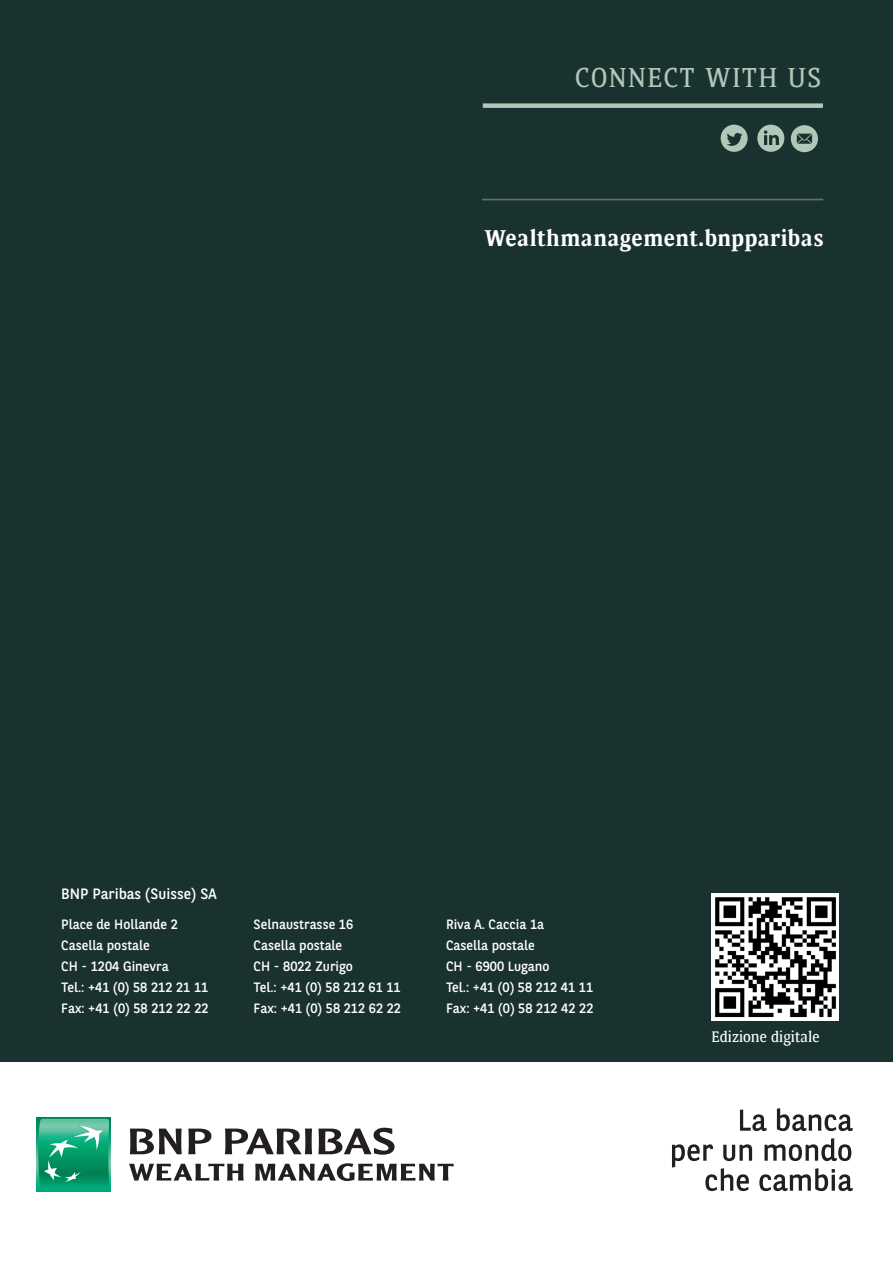
<style>
.page{position:relative;width:893px;height:1263px;background:#fff}
.page>*{position:absolute;margin:0;border:0;box-sizing:border-box;transform-origin:0 0}
.t1{font:27px "BNPP Serif";letter-spacing:.05em;color:#b1c7b7}
.t2{font:700 22.5px "BNPP Serif";letter-spacing:.015em;color:#fff}
.Paragraphe{font:15px "BNPP Sans";color:#fff}
.Sous-titres{font:15px "BNPP Serif";color:#fff}
.Paragraphe-2{font:13.5px "BNPP Sans";color:#fff}
</style>
<div class="page">
<div style="left:0;top:0;width:893px;height:1062px;background:#1a322f"></div>
<img style="left:711px;top:893px;width:128px;height:128px">
<div style="left:483px;top:103px;width:340px;height:5px;background:#b1c7b7"></div>
<div style="left:482px;top:199px;width:341px;height:1px;border:1px solid #5f706e"></div>
<div style="left:757px;top:125px;width:27px;height:27px;background:#b1c7b7;border-radius:50%"></div>
<svg style="left:764px;top:130px;width:15px;height:15px"></svg>
<div style="left:721px;top:125px;width:27px;height:27px;background:#b1c7b7;border-radius:50%"></div>
<svg style="left:727px;top:133px;width:15px;height:13px"></svg>
<div style="left:791px;top:125px;width:27px;height:27px;background:#b1c7b7;border-radius:50%"></div>
<svg style="left:797px;top:133px;width:16px;height:11px"></svg>
<svg style="left:37px;top:1117px;width:74px;height:74px"></svg>
<svg style="left:38px;top:1119px;width:71px;height:70px;background:#2cab82"></svg>
<svg style="left:129px;top:1164px;width:115px;height:16px"></svg>
<svg style="left:255px;top:1163px;width:199px;height:18px"></svg>
<svg style="left:130px;top:1128px;width:52px;height:26px"></svg>
<svg style="left:188px;top:1128px;width:23px;height:26px"></svg>
<svg style="left:225px;top:1128px;width:87px;height:26px"></svg>
<svg style="left:318px;top:1128px;width:77px;height:27px"></svg>
<svg style="left:740px;top:1110px;width:27px;height:21px"></svg>
<svg style="left:777px;top:1108px;width:76px;height:23px"></svg>
<svg style="left:764px;top:1138px;width:87px;height:23px"></svg>
<svg style="left:672px;top:1144px;width:80px;height:47px"></svg>
<svg style="left:759px;top:1168px;width:94px;height:23px"></svg>
<p class="t1" style="left:575px;top:57px;width:248px">CONNECT WITH US</p>
<p class="t2" style="left:484px;top:221px;width:341px">Wealthmanagement.bnpparibas</p>
<p class="Paragraphe" style="left:61px;top:884px;width:157px">BNP Paribas (Suisse) SA</p>
<p class="Paragraphe-2" style="left:61px;top:915px;width:118px">Place de Hollande 2</p>
<p class="Paragraphe-2" style="left:61px;top:936px;width:90px">Casella postale</p>
<p class="Paragraphe-2" style="left:61px;top:957px;width:109px">CH - 1204 Ginevra</p>
<p class="Paragraphe-2" style="left:61px;top:978px;width:149px">Tel.: +41 (0) 58 212 21 11</p>
<p class="Paragraphe-2" style="left:61px;top:999px;width:149px">Fax: +41 (0) 58 212 22 22</p>
<p class="Paragraphe-2" style="left:254px;top:915px;width:101px">Selnaustrasse 16</p>
<p class="Paragraphe-2" style="left:254px;top:936px;width:90px">Casella postale</p>
<p class="Paragraphe-2" style="left:254px;top:957px;width:101px">CH - 8022 Zurigo</p>
<p class="Paragraphe-2" style="left:254px;top:978px;width:149px">Tel.: +41 (0) 58 212 61 11</p>
<p class="Paragraphe-2" style="left:254px;top:999px;width:149px">Fax: +41 (0) 58 212 62 22</p>
<p class="Paragraphe-2" style="left:446px;top:915px;width:100px">Riva A. Caccia 1a</p>
<p class="Paragraphe-2" style="left:446px;top:936px;width:90px">Casella postale</p>
<p class="Paragraphe-2" style="left:446px;top:957px;width:105px">CH - 6900 Lugano</p>
<p class="Paragraphe-2" style="left:446px;top:978px;width:149px">Tel.: +41 (0) 58 212 41 11</p>
<p class="Paragraphe-2" style="left:446px;top:999px;width:149px">Fax: +41 (0) 58 212 42 22</p>
<p class="Sous-titres" style="left:711px;top:1025px;width:110px">Edizione digitale</p>
</div>
